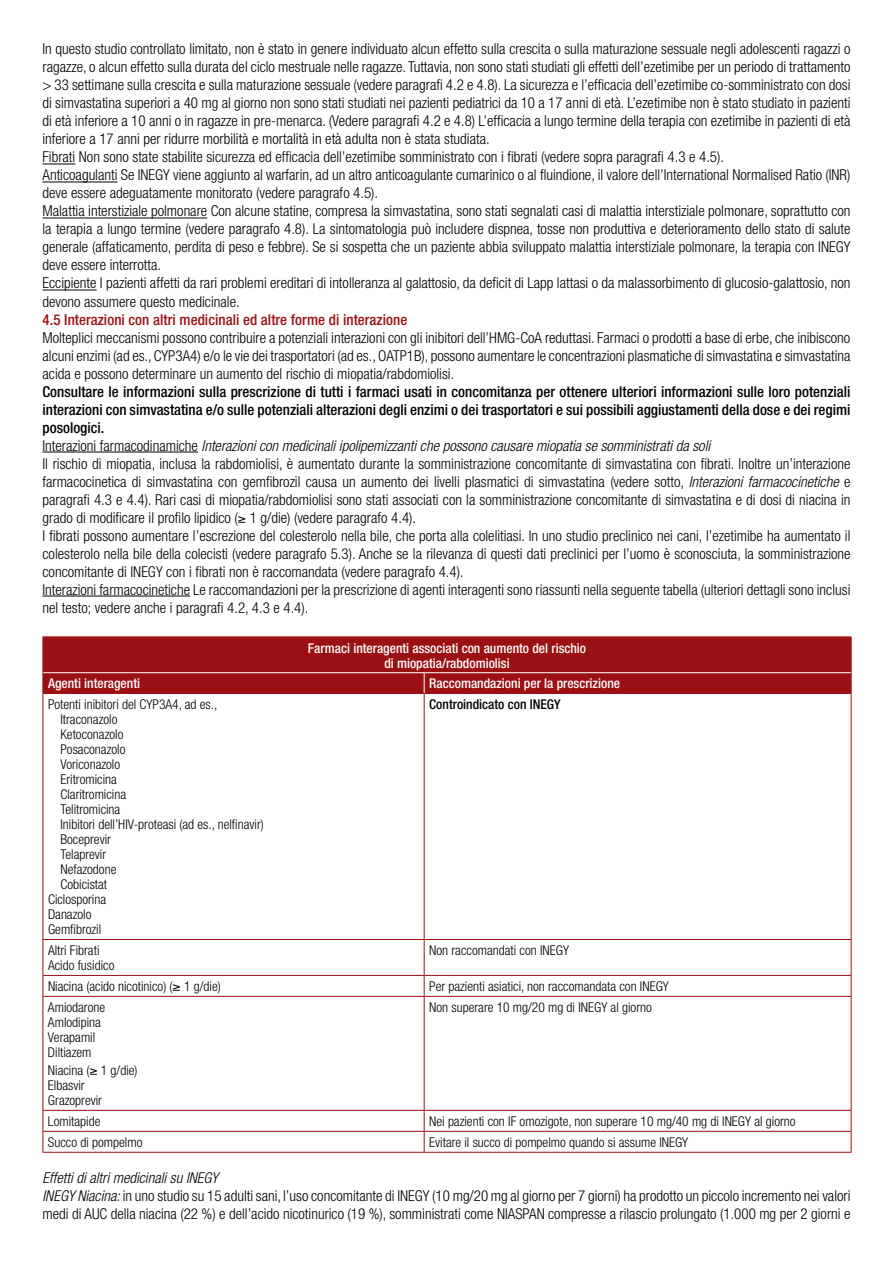
<style>
.page{position:relative;width:893px;height:1263px;background:#fff}
.page>*{position:absolute;margin:0;border:0;box-sizing:border-box;transform-origin:0 0}
.t1{font:300 condensed 15px/18px "Helvetica Neue";color:#000}
.t2{font:500 condensed 15px "Helvetica Neue";letter-spacing:.005em;color:#9a1013}
.t3{font:300 condensed 13.5px/15px "Helvetica Neue";color:#000}
.t4{font:500 condensed 13.5px/15px "Helvetica Neue";color:#fff;text-align:center}
.t5{font:500 condensed 13.5px "Helvetica Neue";color:#000}
.s1{font-weight:500}
.s2{font-style:italic}
</style>
<div class="page">
<hr style="left:43px;top:164px;width:32px;height:1px;background:#000">
<hr style="left:43px;top:182px;width:75px;height:1px;background:#000">
<hr style="left:43px;top:218px;width:164px;height:1px;background:#000">
<hr style="left:43px;top:290px;width:54px;height:1px;background:#000">
<hr style="left:43px;top:452px;width:155px;height:1px;background:#000">
<hr style="left:43px;top:596px;width:147px;height:1px;background:#000">
<div style="left:44px;top:637px;width:807px;height:56px;background:#9a1013"></div>
<hr style="left:43px;top:636px;width:381px;height:1px;background:#9a1013">
<hr style="left:43px;top:637px;width:1px;height:36px;background:#9a1013">
<hr style="left:424px;top:636px;width:427px;height:1px;background:#9a1013">
<hr style="left:851px;top:637px;width:1px;height:36px;background:#9a1013">
<svg style="left:43px;top:673px;width:1px;height:20px"></svg>
<svg style="left:851px;top:673px;width:1px;height:20px"></svg>
<hr style="left:43px;top:693px;width:381px;height:1px;background:#9a1013">
<hr style="left:43px;top:694px;width:1px;height:245px;background:#9a1013">
<hr style="left:424px;top:693px;width:427px;height:1px;background:#9a1013">
<hr style="left:424px;top:694px;width:1px;height:245px;background:#9a1013">
<hr style="left:851px;top:694px;width:1px;height:245px;background:#9a1013">
<hr style="left:43px;top:939px;width:381px;height:1px;background:#9a1013">
<hr style="left:43px;top:940px;width:1px;height:35px;background:#9a1013">
<hr style="left:424px;top:939px;width:427px;height:1px;background:#9a1013">
<hr style="left:424px;top:940px;width:1px;height:35px;background:#9a1013">
<hr style="left:851px;top:940px;width:1px;height:35px;background:#9a1013">
<hr style="left:43px;top:975px;width:381px;height:1px;background:#9a1013">
<svg style="left:43px;top:976px;width:1px;height:20px"></svg>
<hr style="left:424px;top:975px;width:427px;height:1px;background:#9a1013">
<svg style="left:424px;top:976px;width:1px;height:20px"></svg>
<svg style="left:851px;top:976px;width:1px;height:20px"></svg>
<hr style="left:43px;top:996px;width:381px;height:1px;background:#9a1013">
<hr style="left:43px;top:997px;width:1px;height:113px;background:#9a1013">
<hr style="left:424px;top:996px;width:427px;height:1px;background:#9a1013">
<hr style="left:424px;top:997px;width:1px;height:113px;background:#9a1013">
<hr style="left:851px;top:997px;width:1px;height:113px;background:#9a1013">
<hr style="left:43px;top:1110px;width:381px;height:1px;background:#9a1013">
<hr style="left:424px;top:1110px;width:427px;height:1px;background:#9a1013">
<hr style="left:43px;top:1131px;width:381px;height:1px;background:#9a1013">
<svg style="left:43px;top:1111px;width:1px;height:41px"></svg>
<hr style="left:424px;top:1131px;width:427px;height:1px;background:#9a1013">
<svg style="left:424px;top:1111px;width:1px;height:41px"></svg>
<svg style="left:851px;top:1111px;width:1px;height:41px"></svg>
<hr style="left:43px;top:1152px;width:381px;height:1px;background:#9a1013">
<hr style="left:424px;top:1152px;width:427px;height:1px;background:#9a1013">
<hr style="left:43px;top:672px;width:381px;height:1px;background:#fff">
<hr style="left:424px;top:672px;width:427px;height:1px;background:#fff">
<svg style="left:424px;top:673px;width:1px;height:20px"></svg>
<p class="t1" style="left:43px;top:40px;width:809px">In questo studio controllato limitato, non è stato in genere individuato alcun effetto sulla crescita o sulla maturazione sessuale negli adolescenti ragazzi o ragazze, o alcun effetto sulla durata del ciclo mestruale nelle ragazze. Tuttavia, non sono stati studiati gli effetti dell’ezetimibe per un periodo di trattamento &gt; 33 settimane sulla crescita e sulla maturazione sessuale (vedere paragrafi 4.2 e 4.8). La sicurezza e l’efficacia dell’ezetimibe co-somministrato con dosi di simvastatina superiori a 40 mg al giorno non sono stati studiati nei pazienti pediatrici da 10 a 17 anni di età. L’ezetimibe non è stato studiato in pazienti di età inferiore a 10 anni o in ragazze in pre-menarca. (Vedere paragrafi 4.2 e 4.8) L’efficacia a lungo termine della terapia con ezetimibe in pazienti di età inferiore a 17 anni per ridurre morbilità e mortalità in età adulta non è stata studiata.<br>Fibrati Non sono state stabilite sicurezza ed efficacia dell’ezetimibe somministrato con i fibrati (vedere sopra paragrafi 4.3 e 4.5).<br>Anticoagulanti Se INEGY viene aggiunto al warfarin, ad un altro anticoagulante cumarinico o al fluindione, il valore dell’International Normalised Ratio (INR) deve essere adeguatamente monitorato (vedere paragrafo 4.5).<br>Malattia interstiziale polmonare Con alcune statine, compresa la simvastatina, sono stati segnalati casi di malattia interstiziale polmonare, soprattutto con la terapia a lungo termine (vedere paragrafo 4.8). La sintomatologia può includere dispnea, tosse non produttiva e deterioramento dello stato di salute generale (affaticamento, perdita di peso e febbre). Se si sospetta che un paziente abbia sviluppato malattia interstiziale polmonare, la terapia con INEGY deve essere interrotta.<br>Eccipiente I pazienti affetti da rari problemi ereditari di intolleranza al galattosio, da deficit di Lapp lattasi o da malassorbimento di glucosio-galattosio, non devono assumere questo medicinale.</p>
<p class="t2" style="left:43px;top:310px;width:366px">4.5 Interazioni con altri medicinali ed altre forme di interazione</p>
<p class="t1" style="left:43px;top:328px;width:809px;text-align:justify">Molteplici meccanismi possono contribuire a potenziali interazioni con gli inibitori dell’HMG‑CoA reduttasi. Farmaci o prodotti a base di erbe, che inibiscono alcuni enzimi (ad es., CYP3A4) e/o le vie dei trasportatori (ad es., OATP1B), possono aumentare le concentrazioni plasmatiche di simvastatina e simvastatina acida e possono determinare un aumento del rischio di miopatia/rabdomiolisi.</p>
<p class="t1" style="left:43px;top:382px;width:809px"><span class="s1">Consultare le informazioni sulla prescrizione di tutti i farmaci usati in concomitanza per ottenere ulteriori informazioni sulle loro potenziali interazioni con simvastatina e/o sulle potenziali alterazioni degli enzimi o dei trasportatori e sui possibili aggiustamenti della dose e dei regimi posologici.<br></span>Interazioni farmacodinamiche <span class="s2">Interazioni con medicinali ipolipemizzanti che possono causare miopatia se somministrati da soli<br></span>Il rischio di miopatia, inclusa la rabdomiolisi, è aumentato durante la somministrazione concomitante di simvastatina con fibrati. Inoltre un’interazione farmacocinetica di simvastatina con gemfibrozil causa un aumento dei livelli plasmatici di simvastatina (vedere sotto, <span class="s2">Interazioni farmacocinetiche</span> e paragrafi 4.3 e 4.4). Rari casi di miopatia/rabdomiolisi sono stati associati con la somministrazione concomitante di simvastatina e di dosi di niacina in grado di modificare il profilo lipidico (≥ 1 g/die) (vedere paragrafo 4.4).<br>I fibrati possono aumentare l’escrezione del colesterolo nella bile, che porta alla colelitiasi. In uno studio preclinico nei cani, l’ezetimibe ha aumentato il colesterolo nella bile della colecisti (vedere paragrafo 5.3). Anche se la rilevanza di questi dati preclinici per l’uomo è sconosciuta, la somministrazione concomitante di INEGY con i fibrati non è raccomandata (vedere paragrafo 4.4).<br>Interazioni farmacocinetiche Le raccomandazioni per la prescrizione di agenti interagenti sono riassunti nella seguente tabella (ulteriori dettagli sono inclusi nel testo; vedere anche i paragrafi 4.2, 4.3 e 4.4).</p>
<p class="t4" style="left:308px;top:640px;width:280px">Farmaci interagenti associati con aumento del rischio di miopatia/rabdomiolisi</p>
<p class="t4" style="left:48px;top:676px;width:94px">Agenti interagenti</p>
<p class="t4" style="left:429px;top:676px;width:192px">Raccomandazioni per la prescrizione</p>
<p class="t3" style="left:48px;top:697px;width:171px">Potenti inibitori del CYP3A4, ad es.,</p>
<p class="t3" style="left:60px;top:712px;width:58px">Itraconazolo</p>
<p class="t3" style="left:60px;top:727px;width:64px">Ketoconazolo</p>
<p class="t3" style="left:60px;top:742px;width:66px">Posaconazolo</p>
<p class="t3" style="left:60px;top:757px;width:61px">Voriconazolo</p>
<p class="t3" style="left:60px;top:772px;width:58px">Eritromicina</p>
<p class="t3" style="left:60px;top:787px;width:67px">Claritromicina</p>
<p class="t3" style="left:60px;top:802px;width:61px">Telitromicina</p>
<p class="t3" style="left:60px;top:817px;width:205px">Inibitori dell’HIV-proteasi (ad es., nelfinavir)</p>
<p class="t3" style="left:60px;top:832px;width:52px">Boceprevir</p>
<p class="t3" style="left:60px;top:847px;width:47px">Telaprevir</p>
<p class="t3" style="left:60px;top:862px;width:57px">Nefazodone</p>
<p class="t3" style="left:60px;top:877px;width:48px">Cobicistat</p>
<p class="t3" style="left:48px;top:892px;width:60px">Ciclosporina</p>
<p class="t3" style="left:48px;top:907px;width:45px">Danazolo</p>
<p class="t3" style="left:48px;top:922px;width:55px">Gemfibrozil</p>
<p class="t5" style="left:429px;top:696px;width:133px">Controindicato con INEGY</p>
<p class="t3" style="left:48px;top:943px;width:68px">Altri Fibrati<br>Acido fusidico</p>
<p class="t3" style="left:429px;top:943px;width:141px">Non raccomandati con INEGY</p>
<p class="t3" style="left:48px;top:979px;width:174px">Niacina (acido nicotinico) (≥ 1 g/die)</p>
<p class="t3" style="left:429px;top:979px;width:241px">Per pazienti asiatici, non raccomandata con INEGY</p>
<p class="t3" style="left:48px;top:1000px;width:59px">Amiodarone<br>Amlodipina<br>Verapamil<br>Diltiazem</p>
<p class="t3" style="left:48px;top:1063px;width:91px">Niacina (≥ 1 g/die)<br>Elbasvir<br>Grazoprevir</p>
<p class="t3" style="left:429px;top:1000px;width:224px">Non superare 10 mg/20 mg di INEGY al giorno</p>
<p class="t3" style="left:48px;top:1114px;width:54px">Lomitapide</p>
<p class="t3" style="left:429px;top:1114px;width:368px">Nei pazienti con IF omozigote, non superare 10 mg/40 mg di INEGY al giorno</p>
<p class="t3" style="left:48px;top:1135px;width:96px">Succo di pompelmo</p>
<p class="t3" style="left:429px;top:1135px;width:261px">Evitare il succo di pompelmo quando si assume INEGY</p>
<p class="t1" style="left:43px;top:1168px;width:809px"><span class="s2">Effetti di altri medicinali su INEGY<br>INEGY Niacina:</span> in uno studio su 15 adulti sani, l’uso concomitante di INEGY (10 mg/20 mg al giorno per 7 giorni) ha prodotto un piccolo incremento nei valori medi di AUC della niacina (22 %) e dell’acido nicotinurico (19 %), somministrati come NIASPAN compresse a rilascio prolungato (1.000 mg per 2 giorni e</p>
</div>
